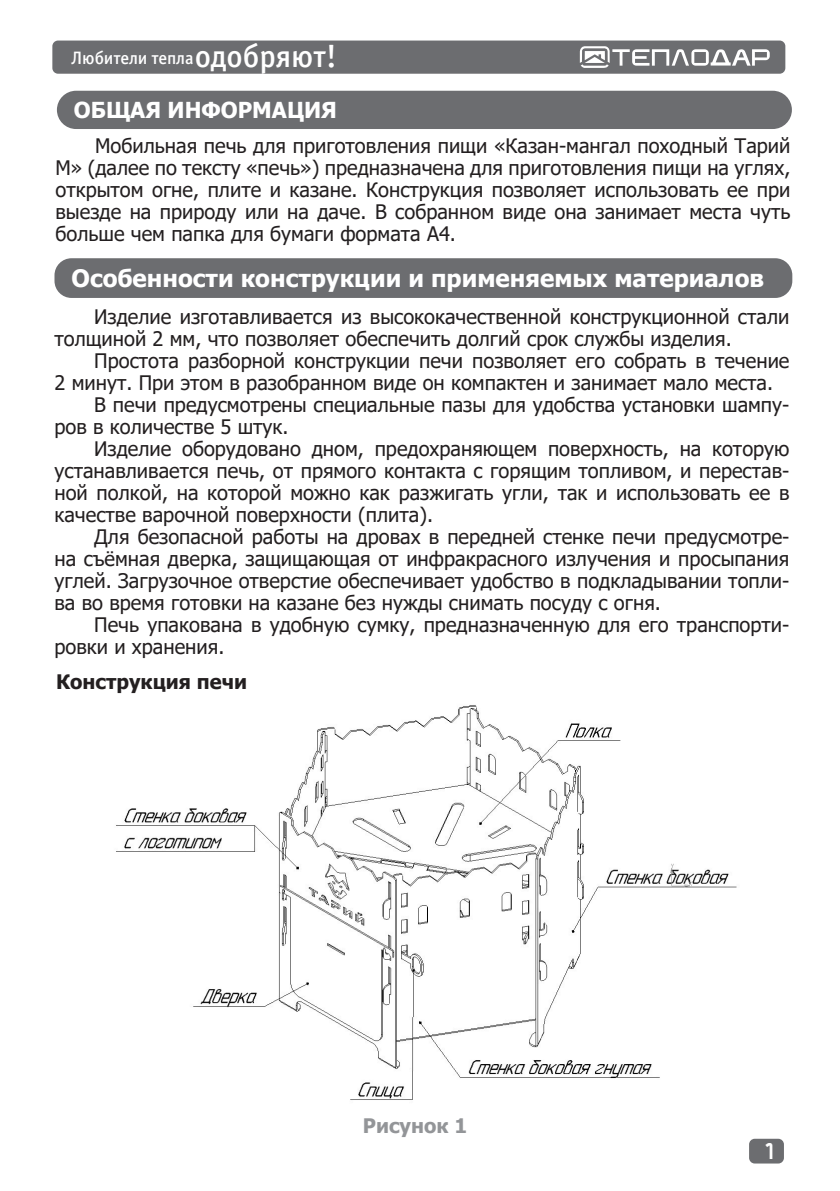
<style>
.page{position:relative;width:840px;height:1191px;background:#fff}
.page>*{position:absolute;margin:0;border:0;box-sizing:border-box;transform-origin:0 0}
.t1{font:700 24px "Tahoma";color:#fff}
.t2{font:700 22px "Tahoma";color:#fff}
.t3{font:20px/22px "Tahoma";color:#231f20}
.t4{font:700 20px "Tahoma";color:#231f20}
.t5{font:700 20px "Tahoma";color:#939598}
.t6{font:18px "Officina Sans Medium C";letter-spacing:-.005em;color:#fff}
.t7{font:16px "teplodar";color:#fff}
.s1{font-size:32px}
</style>
<div class="page">
<div style="left:748px;top:1138px;width:35px;height:25px;background:#6c6d70;border-radius:6px"></div>
<div style="left:52px;top:41px;width:732px;height:33px;background:#6c6d70;border-radius:6px"></div>
<svg style="left:579px;top:46px;width:190px;height:22px"></svg>
<div style="left:57px;top:91px;width:734px;height:38px;background:#6c6d70;border-radius:19px"></div>
<div style="left:54px;top:258px;width:737px;height:40px;background:#6c6d70;border-radius:17px"></div>
<img style="left:116px;top:705px;width:621px;height:395px">
<p class="t6" style="left:71px;top:48px;width:267px">Любители тепла<span class="s1">одобряют!</span></p>
<p class="t2" style="left:74px;top:95px;width:264px">ОБЩАЯ ИНФОРМАЦИЯ</p>
<p class="t3" style="left:55px;top:136px;width:736px;text-align:justify;text-indent:40px">Мобильная печь для приготовления пищи «Казан-мангал походный Тарий М» (далее по тексту «печь») предназначена для приготовления пищи на углях, открытом огне, плите и казане. Конструкция позволяет использовать ее при выезде на природу или на даче. В собранном виде она занимает места чуть больше чем папка для бумаги формата А4.</p>
<p class="t1" style="left:71px;top:262px;width:693px">Особенности конструкции и применяемых материалов</p>
<p class="t3" style="left:54px;top:307px;width:736px;text-indent:40px">Изделие изготавливается из высококачественной конструкционной стали толщиной 2 мм, что позволяет обеспечить долгий срок службы изделия.</p>
<p class="t3" style="left:54px;top:351px;width:736px;text-indent:40px">Простота разборной конструкции печи позволяет его собрать в течение<br>2 минут. При этом в разобранном виде он компактен и занимает мало места.</p>
<p class="t3" style="left:54px;top:395px;width:736px;text-indent:40px">В печи предусмотрены специальные пазы для удобства установки шампу&shy;ров в количестве 5 штук.</p>
<p class="t3" style="left:54px;top:439px;width:736px;text-align:justify;text-indent:40px">Изделие оборудовано дном, предохраняющем поверхность, на которую устанавливается печь, от прямого контакта с горящим топливом, и перестав&shy;ной полкой, на которой можно как разжигать угли, так и использовать ее в качестве варочной поверхности (плита).</p>
<p class="t3" style="left:54px;top:527px;width:736px;text-align:justify;text-indent:40px">Для безопасной работы на дровах в передней стенке печи предусмотре&shy;на съёмная дверка, защищающая от инфракрасного излучения и просыпания углей. Загрузочное отверстие обеспечивает удобство в подкладывании топли&shy;ва во время готовки на казане без нужды снимать посуду с огня.</p>
<p class="t3" style="left:54px;top:615px;width:736px;text-indent:40px">Печь упакована в удобную сумку, предназначенную для его транспорти&shy;ровки и хранения.</p>
<p class="t4" style="left:56px;top:668px;width:192px">Конструкция печи</p>
<p class="t5" style="left:362px;top:1111px;width:106px">Рисунок 1</p>
<p class="t7" style="left:761px;top:1143px;width:13px">1</p>
</div>
